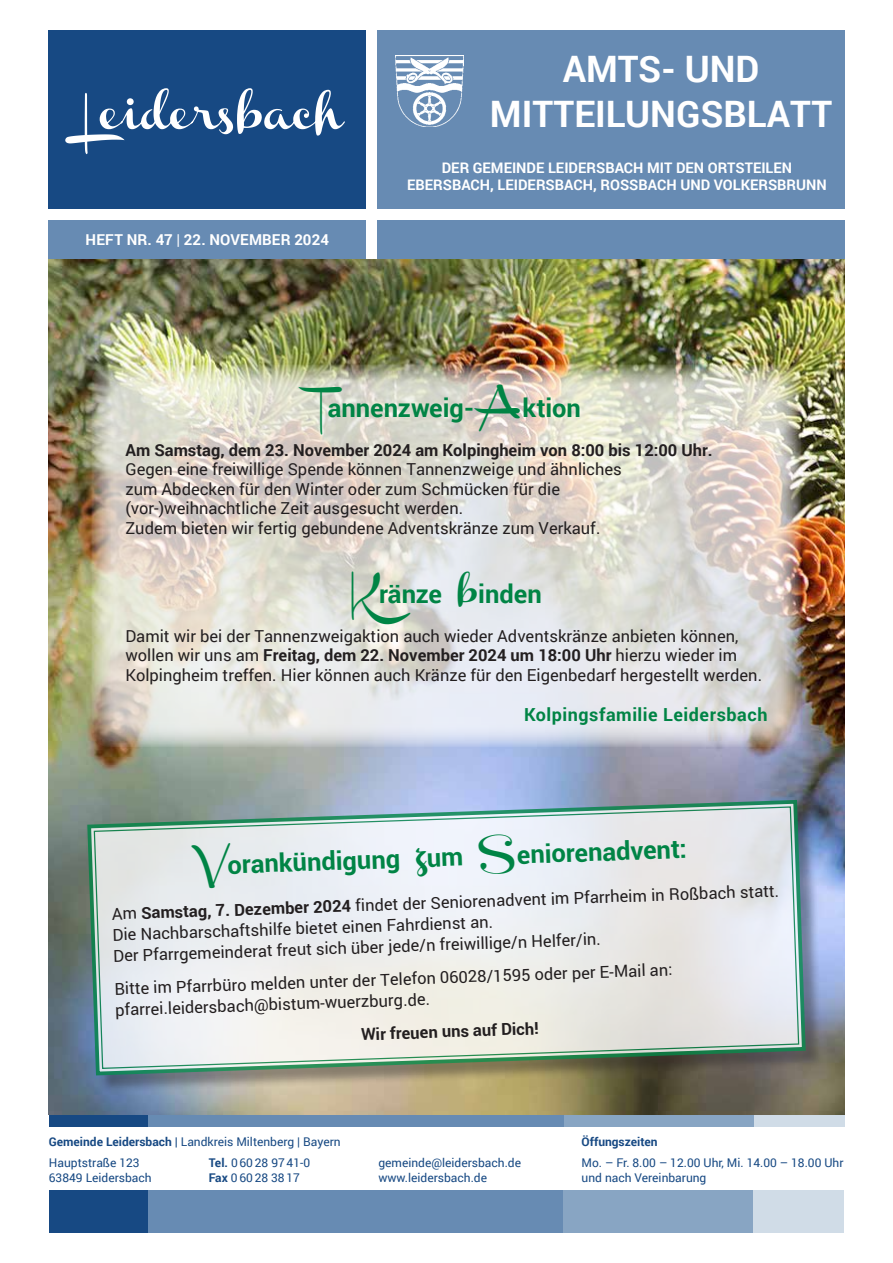
<style>
.page{position:relative;width:893px;height:1263px;background:#fff}
.page>*{position:absolute;margin:0;border:0;box-sizing:border-box;transform-origin:0 0}
.t1{font:700 36.45px/45px "Roboto";color:#fff;text-align:center}
.t2{font:700 25.5px "Roboto";color:#008445}
.t3{font:700 18px "Roboto";letter-spacing:.03em;color:#008445}
.t4{font:16.5px/19.5px "Roboto";color:#231f20}
.t5{font:700 16.5px "Roboto";color:#231f20}
.t6{font:700 15px "Roboto";letter-spacing:.01em;color:#fff}
.t7{font:700 14.55px "Roboto";color:#fff}
.t8{font:12px/15px "Roboto";color:#174983}
.t9{font:700 12px "Roboto";color:#174983}
.s1{font-weight:400}
.s2{font-family:"Channel";font-weight:400}
.s3{font-weight:700}
</style>
<div class="page">
<div style="left:48px;top:30px;width:318px;height:178px;background:#174983"></div>
<svg style="left:65px;top:88px;width:280px;height:66px"></svg>
<div style="left:377px;top:30px;width:468px;height:178px;background:#678bb3"></div>
<div style="left:48px;top:220px;width:318px;height:39px;background:#678bb3"></div>
<div style="left:377px;top:220px;width:468px;height:39px;background:#678bb3"></div>
<img style="left:396px;top:55px;width:67px;height:72px">
<div style="left:49px;top:1191px;width:100px;height:42px;background:#174983"></div>
<div style="left:148px;top:1191px;width:98px;height:42px;background:#678bb3"></div>
<div style="left:246px;top:1191px;width:64px;height:42px;background:#678bb3"></div>
<div style="left:310px;top:1191px;width:264px;height:42px;background:#678bb3"></div>
<div style="left:563px;top:1191px;width:197px;height:42px;background:#88a5c3"></div>
<div style="left:753px;top:1191px;width:91px;height:42px;background:#d0dce7"></div>
<div style="left:49px;top:1114px;width:100px;height:13px;background:#174983"></div>
<div style="left:754px;top:1114px;width:90px;height:13px;background:#d0dce7"></div>
<img style="left:49px;top:259px;width:795px;height:855px">
<svg style="left:91px;top:364px;width:710px;height:383px;background:#dcd8d1"></svg>
<div style="left:90px;top:803px;width:734px;height:291px;background:#231f20;opacity:.5"></div>
<img style="left:85px;top:740px;width:723px;height:387px">
<svg style="left:93px;top:806px;width:707px;height:263px;background:#dbe1e0"></svg>
<p class="t6" style="left:86px;top:229px;width:146px">HEFT NR. 47 <span class="s1">|</span> 22. Novembe</p>
<p class="t6" style="left:281px;top:229px;width:50px">r 2024</p>
<h1 class="t1" style="left:490px;top:45px;width:344px">AMTS- UND<br>MITTEILUNGSBLATT</h1>
<p class="t7" style="left:442px;top:157px;width:51px">Der Gemeinde</p>
<p class="t7" style="left:548px;top:157px;width:17px">Leide</p>
<p class="t7" style="left:586px;top:157px;width:20px">rsba</p>
<p class="t7" style="left:624px;top:157px;width:33px">ch mit</p>
<p class="t7" style="left:676px;top:157px;width:10px">den</p>
<p class="t7" style="left:708px;top:157px;width:29px">Ortsteilen</p>
<p class="t7" style="left:407px;top:175px;width:46px">Ebersba</p>
<p class="t7" style="left:471px;top:175px;width:44px">ch, Leide</p>
<p class="t7" style="left:536px;top:175px;width:20px">rsba</p>
<p class="t7" style="left:573px;top:175px;width:118px">ch, RoSSbach und</p>
<p class="t7" style="left:714px;top:175px;width:94px">Volkersbrunn</p>
<h2 class="t2" style="left:312px;top:390px;width:270px"><span class="s2">T</span>annenzweig- <span class="s2">A</span>ktion</h2>
<p class="t5" style="left:125px;top:438px;width:589px">Am Samstag, dem 23. November 2024 am Kolpingheim von 8:00 bis 12:00 Uhr.</p>
<p class="t4" style="left:125px;top:459px;width:498px">Gegen eine freiwillige Spende können Tannenzweige und ähnliches zum Abdecken für den Winter oder zum Schmücken für die (vor-)weihnachtliche Zeit ausgesucht werden.<br>Zudem bieten wir fertig gebundene Adventskränze zum Verkauf.</p>
<h2 class="t2" style="left:351px;top:576px;width:192px"><span class="s2">K</span>ränze <span class="s2">b</span>inden</h2>
<p class="t4" style="left:125px;top:626px;width:638px">Damit wir bei der Tannenzweigaktion auch wieder Adventskränze anbieten können, wollen wir uns am <span class="s3">Freitag, dem 22. November 2024 um 18:00 Uhr</span> hierzu wieder im<br>Kolpingheim treffen. Hier können auch Kränze für den Eigenbedarf hergestellt werden.</p>
<p class="t3" style="left:524px;top:702px;width:245px">Kolpingsfamilie Leidersbach</p>
<h2 class="t2" style="left:200px;top:848px;width:488px;rotate:-2deg"><span class="s2">V</span>orankündigung <span class="s2">z</span>um <span class="s2">S</span>eniorenadvent:</h2>
<p class="t4" style="left:111px;top:903px;width:669px;line-height:21px;rotate:-2deg">Am <span class="s3">Samstag, 7. Dezember2024</span> findet der Seniorenadvent im Pfarrheim in Roßbach statt.<br>Die Nachbarschaftshilfe bietet einen Fahrdienst an.<br>Der Pfarrgemeinderat freut sich über jede/n freiwillige/n Helfer/in.</p>
<p class="t4" style="left:114px;top:978px;width:560px;line-height:21px;rotate:-2deg">Bitte im Pfarrbüro melden unter der Telefon 06028/1595 oder per E-Mail an: pfarrei.leidersbach@bistum-wuerzburg.de.</p>
<p class="t5" style="left:361px;top:1023px;width:179px;rotate:-2deg">Wirfreuen uns auf Dich!</p>
<p class="t8" style="left:49px;top:1131px;width:293px;line-height:21px"><span class="s3">Gemeinde Leidersbach |</span> Landkreis Miltenberg | Bayern<br>Hauptstraße 123</p>
<p class="t8" style="left:49px;top:1170px;width:104px">63849 Leidersbach</p>
<p class="t8" style="left:209px;top:1155px;width:103px"><span class="s3">Tel.</span> 0 60 28 97 41-0<br><span class="s3">Fax</span> 0 60 28 38 17</p>
<p class="t8" style="left:378px;top:1155px;width:144px">gemeinde@leidersbach.de www.leidersbach.de</p>
<p class="t9" style="left:582px;top:1133px;width:78px">Öffungszeiten</p>
<p class="t8" style="left:582px;top:1155px;width:263px">Mo. – Fr. 8.00 – 12.00 Uhr, Mi. 14.00 – 18.00 Uhr und nach Vereinbarung</p>
</div>
